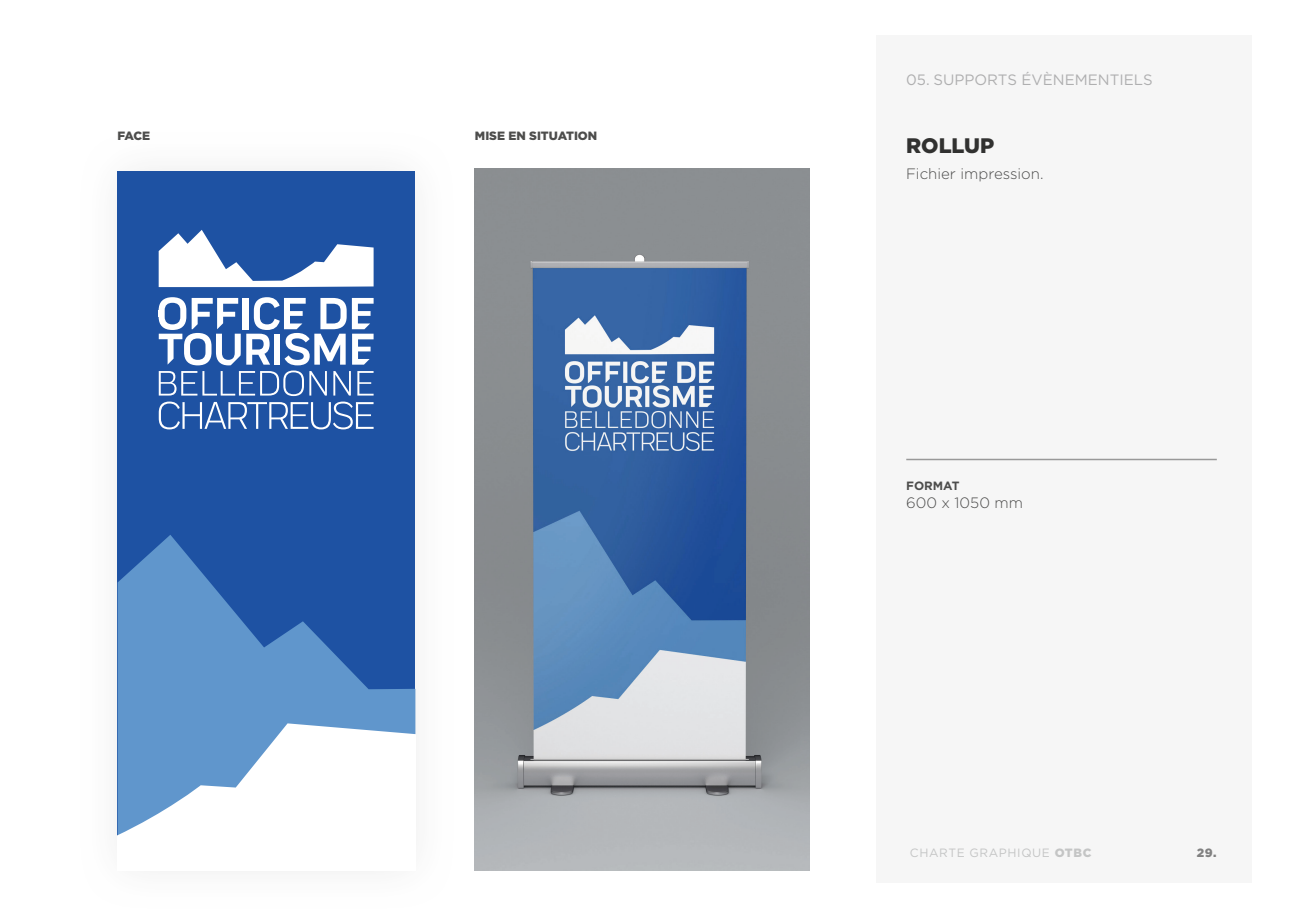
<style>
.page{position:relative;width:1289px;height:919px;background:#fff}
.page>*{position:absolute;margin:0;border:0;box-sizing:border-box;transform-origin:0 0}
.t1{font:900 21px "Gotham";color:#313130}
.t2{font:300 15px "Gotham";color:#4d4d4c}
.t3{font:15px "Gotham";color:#afafb0}
.t4{font:12px "Gotham";letter-spacing:.05em;color:#c4c5c5}
.t5{font:900 12px "Gotham";color:#4d4d4c}
.t6{font:700 12px "Gotham";color:#4d4d4c}
.t7{font:900 12px "Gotham";color:#818181}
.s1{font-weight:900}
</style>
<div class="page">
<div style="left:876px;top:35px;width:375px;height:847px;background:#f6f6f6"></div>
<div style="left:118px;top:170px;width:297px;height:700px;background:#1e52a3"></div>
<svg style="left:118px;top:535px;width:297px;height:188px;fill:#6096cc"></svg>
<svg style="left:118px;top:723px;width:297px;height:147px"></svg>
<svg style="left:159px;top:297px;width:214px;height:132px"></svg>
<svg style="left:159px;top:230px;width:214px;height:57px"></svg>
<img style="left:475px;top:169px;width:335px;height:701px">
<hr style="left:906px;top:458px;width:310px;height:2px;background:#999">
<p class="t5" style="left:118px;top:127px;width:34px">FACE</p>
<p class="t5" style="left:475px;top:127px;width:124px">MISE EN SITUATION</p>
<p class="t3" style="left:906px;top:70px;width:248px">05. SUPPORTS ÉVÈNEMENTIELS</p>
<h1 class="t1" style="left:906px;top:131px;width:90px">ROLLUP</h1>
<p class="t2" style="left:906px;top:164px;width:139px">Fichier impression.</p>
<p class="t6" style="left:906px;top:478px;width:55px">FORMAT</p>
<p class="t2" style="left:906px;top:493px;width:118px">600 x 1050 mm</p>
<p class="t4" style="left:909px;top:845px;width:183px">CHARTE GRAPHIQUE <span class="s1">OTBC</span></p>
<p class="t7" style="left:1196px;top:844px;width:21px">29.</p>
</div>
